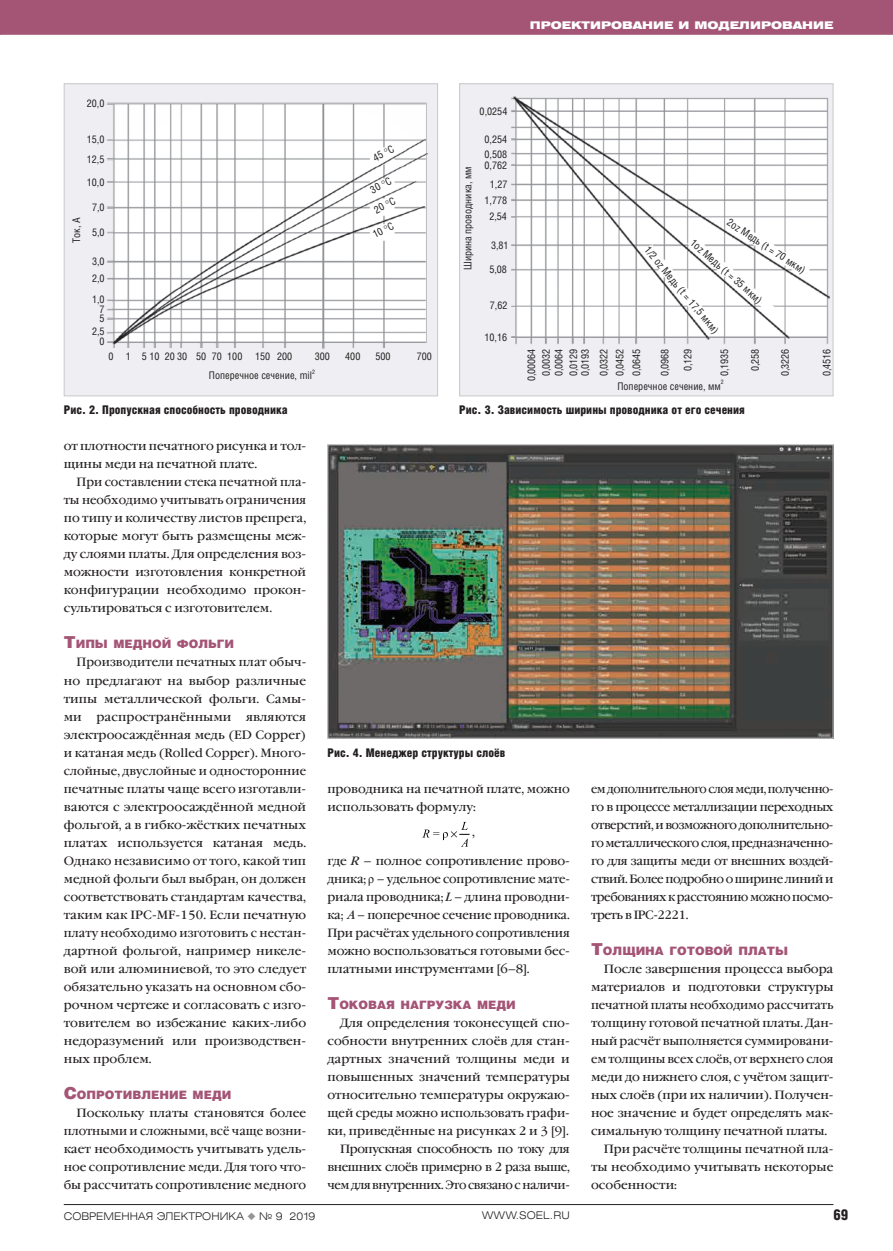
<style>
.page{position:relative;width:893px;height:1251px;background:#fff}
.page>*{position:absolute;margin:0;border:0;box-sizing:border-box;transform-origin:0 0}
.t1{font:15px "Helios Cond Black C";color:#231f20}
.t2{font:12px/18px "Garamond Book C";letter-spacing:-.01em;color:#231f20}
.t3{font:12px/18px "Garamond Book C";letter-spacing:-.01em;color:#231f20;text-align:justify;scale:.96 1}
.t4{font:12px/18px "Garamond Book C";letter-spacing:-.01em;color:#231f20;text-align:justify;scale:.93 1}
.t5{font:12px "Helios Cond Black C";color:#231f20}
.t6{font:12px "Garamond Book C";letter-spacing:-.01em;color:#231f20;scale:.95 1}
.t7{font:11.55px "Helios Black C";color:#a45475}
.t8{font:10.5px/14.7px "Helios Cond C";color:#231f20}
.t9{font:10.5px "Helios Ext Light C";color:#231f20}
.t10{font:10.5px "Helios Ext Black C";color:#fff}
.t11{font:6.15px "Helios Cond C";color:#231f20}
.s1{font-size:16.5px}
.s2{font-style:italic}
.s3{color:#939598}
</style>
<div class="page">
<div style="left:0;top:0;width:893px;height:35px;background:#a45475"></div>
<hr style="left:64px;top:1203px;width:769px;height:1px;background:#231f20">
<svg style="left:422px;top:822px;width:47px;height:24px"></svg>
<div style="left:64px;top:84px;width:374px;height:312px;background:#efeff3"></div>
<img style="left:107px;top:102px;width:321px;height:247px">
<div style="left:64px;top:83px;width:374px;height:313px;border:1px solid #c7c8ca"></div>
<img style="left:462px;top:85px;width:369px;height:309px">
<div style="left:459px;top:83px;width:374px;height:313px;border:1px solid #c7c8ca"></div>
<svg style="left:644px;top:217px;width:163px;height:117px"></svg>
<img style="left:329px;top:446px;width:502px;height:290px">
<div style="left:327px;top:444px;width:506px;height:294px;border:1px solid #c7c8ca"></div>
<svg style="left:381px;top:180px;width:4px;height:4px"></svg>
<svg style="left:385px;top:200px;width:4px;height:4px"></svg>
<svg style="left:372px;top:144px;width:23px;height:17px"></svg>
<svg style="left:372px;top:221px;width:23px;height:17px"></svg>
<p class="t8" style="left:87px;top:96px;width:19px">20,0</p>
<p class="t8" style="left:87px;top:130px;width:19px;line-height:19.5px">15,0<br>12,5</p>
<p class="t8" style="left:87px;top:174px;width:19px">10,0</p>
<p class="t8" style="left:92px;top:199px;width:14px">7,0</p>
<p class="t8" style="left:92px;top:224px;width:14px">5,0</p>
<p class="t8" style="left:92px;top:253px;width:14px;line-height:16.8px">3,0<br>2,0</p>
<p class="t8" style="left:99px;top:294px;width:7px;line-height:9.8px;text-align:justify;text-indent:-7px">1,0<br>7<br>5</p>
<p class="t8" style="left:92px;top:323px;width:14px">2,5</p>
<p class="t8" style="left:69px;top:243px;width:27px;rotate:-90deg">Ток, А</p>
<p class="t8" style="left:99px;top:334px;width:7px">0</p>
<p class="t8" style="left:361px;top:184px;width:30px;line-height:19.5px;text-align:center;rotate:-27deg">30 C<br>20 C</p>
<p class="t8" style="left:109px;top:348px;width:185px">0 1 5 10 20 30 50 70 100 150 200</p>
<p class="t8" style="left:315px;top:348px;width:17px">300</p>
<p class="t8" style="left:345px;top:348px;width:17px">400</p>
<p class="t8" style="left:375px;top:348px;width:17px">500</p>
<p class="t8" style="left:417px;top:348px;width:17px">700</p>
<p class="t8" style="left:209px;top:368px;width:105px">Поперечное сечение, mil</p>
<p class="t11" style="left:312px;top:368px;width:4px">2</p>
<p class="t5" style="left:64px;top:403px;width:226px">Рис. 2. Пропускная способность проводника</p>
<p class="t10" style="left:530px;top:19px;width:305px">Проектирование и моделирование</p>
<p class="t8" style="left:480px;top:104px;width:29px">0,0254</p>
<p class="t8" style="left:484px;top:132px;width:24px">0,254<br>0,508</p>
<p class="t8" style="left:484px;top:155px;width:24px;line-height:19.4px;text-align:center">0,762<br>1,27</p>
<p class="t8" style="left:484px;top:192px;width:24px;line-height:16.5px;text-align:center">1,778<br>2,54</p>
<p class="t8" style="left:491px;top:238px;width:19px">3,81</p>
<p class="t8" style="left:489px;top:262px;width:19px">5,08</p>
<p class="t8" style="left:490px;top:298px;width:19px">7,62</p>
<p class="t8" style="left:485px;top:329px;width:24px">10,16</p>
<p class="t8" style="left:460px;top:270px;width:105px;rotate:-90deg">Ширина проводника, мм</p>
<p class="t8" style="left:732px;top:215px;width:93px;rotate:33deg">2oz Медь (t = 70 мкм)</p>
<p class="t8" style="left:697px;top:235px;width:93px;rotate:41deg">1oz Медь (t = 35 мкм)</p>
<p class="t8" style="left:652px;top:243px;width:111px;rotate:50deg">1/2 oz Медь (t = 17,5 мкм)</p>
<p class="t8" style="left:539px;top:376px;width:29px;rotate:-90deg">0,0032</p>
<p class="t8" style="left:777px;top:376px;width:29px;rotate:-90deg">0,3226</p>
<p class="t8" style="left:819px;top:376px;width:29px;rotate:-90deg">0,4516</p>
<p class="t8" style="left:524px;top:381px;width:34px;rotate:-90deg">0,00064</p>
<p class="t8" style="left:551px;top:376px;width:29px;rotate:-90deg">0,0064<br>0,0129</p>
<p class="t8" style="left:576px;top:376px;width:29px;line-height:18.5px;rotate:-90deg">0,0193<br>0,0322</p>
<p class="t8" style="left:611px;top:376px;width:29px;line-height:16.8px;rotate:-90deg">0,0452<br>0,0645</p>
<p class="t8" style="left:653px;top:376px;width:29px;line-height:23px;text-align:center;rotate:-90deg">0,0968<br>0,129</p>
<p class="t8" style="left:717px;top:376px;width:29px;rotate:-90deg">0,1935</p>
<p class="t8" style="left:747px;top:371px;width:24px;rotate:-90deg">0,258</p>
<p class="t8" style="left:617px;top:378px;width:105px">Поперечное сечение, мм</p>
<p class="t11" style="left:721px;top:378px;width:4px">2</p>
<p class="t5" style="left:459px;top:403px;width:287px">Рис. 3. Зависимость ширины проводника от его сечения</p>
<p class="t2" style="left:64px;top:437px;width:244px">от плотности печатного рисунка и тол&shy;щины меди на печатной плате.</p>
<p class="t3" style="left:64px;top:473px;width:254px;text-indent:13px">При составлении стека печатной пла&shy;ты необходимо учитывать ограничения по типу и количеству листов препрега, которые могут быть размещены меж&shy;ду слоями платы. Для определения воз&shy;можности изготовления конкретной конфигурации необходимо прокон&shy;сультироваться с изготовителем.</p>
<p class="t7" style="left:64px;top:637px;width:172px"><span class="s1">Т</span>ипы медной фольги</p>
<p class="t3" style="left:64px;top:653px;width:254px;text-indent:13px">Производители печатных плат обыч&shy;но предлагают на выбор различные типы металлической фольги. Самы&shy;ми распространёнными являются электроосаждённая медь (ED Copper) и катаная медь (Rolled Copper). Много&shy;слойные, двуслойные и односторонние печатные платы чаще всего изготавли&shy;ваются с электроосаждённой медной фольгой, а в гибко-жёстких печатных платах используется катаная медь.<br>Однако независимо от того, какой тип медной фольги был выбран, он должен соответствовать стандартам качества, таким как IPC-MF-150. Если печатную плату необходимо изготовить с нестан&shy;дартной фольгой, например никеле&shy;вой или алюминиевой, то это следует обязательно указать на основном сбо&shy;рочном чертеже и согласовать с изго&shy;товителем во избежание каких-либо недоразумений или производствен&shy;ных проблем.</p>
<p class="t7" style="left:64px;top:1087px;width:169px"><span class="s1">С</span>опротивление меди</p>
<p class="t2" style="left:64px;top:1103px;width:244px;text-align:justify;text-indent:13px">Поскольку платы становятся более плотными и сложными, всё чаще возни&shy;кает необходимость учитывать удель&shy;ное сопротивление меди. Для того что&shy;бы рассчитать сопротивление медного</p>
<p class="t5" style="left:327px;top:745px;width:179px">Рис. 4. Менеджер структуры слоёв</p>
<p class="t2" style="left:327px;top:779px;width:244px">проводника на печатной плате, можно использовать формулу:</p>
<p class="t2" style="left:472px;top:823px;width:4px">,</p>
<p class="t2" style="left:327px;top:851px;width:244px;text-align:justify">где <span class="s2">R</span> – полное сопротивление прово&shy;дника; – удельное сопротивление мате&shy;риала проводника; <span class="s2">L</span> – длина проводни&shy;ка; <span class="s2">A</span> – поперечное сечение проводника.<br>При расчётах удельного сопротивления можно воспользоваться готовыми бес&shy;платными инструментами [6–8].</p>
<p class="t7" style="left:327px;top:997px;width:190px"><span class="s1">Т</span>оковая нагрузка меди</p>
<p class="t2" style="left:327px;top:1013px;width:244px;text-align:right">Для определения токонесущей спо&shy;собности внутренних слоёв для стан&shy;дартных значений толщины меди и повышенных значений температуры относительно температуры окружаю&shy;щей среды можно использовать графи&shy;ки, приведённые на рисунках 2 и 3 [9].<br>Пропускная способность по току для внешних слоёв примерно в 2 раза выше, чем для внутренних. Это связано с наличи-</p>
<p class="t4" style="left:591px;top:779px;width:262px">ем дополнительного слоя меди, полученно&shy;го в процессе металлизации переходных отверстий, и возможного дополнительно&shy;го металлического слоя, предназначенно&shy;го для защиты меди от внешних воздей&shy;ствий. Более подробно о ширине линий и требованиях к расстоянию можно посмо&shy;треть в IPC-2221.</p>
<p class="t7" style="left:591px;top:943px;width:198px"><span class="s1">Т</span>олщина готовой платы</p>
<p class="t2" style="left:604px;top:959px;width:231px">После завершения процесса выбора</p>
<p class="t2" style="left:591px;top:977px;width:244px">материалов и подготовки структуры</p>
<p class="t3" style="left:591px;top:995px;width:254px">печатной платы необходимо рассчитать</p>
<p class="t2" style="left:591px;top:1013px;width:244px">толщину готовой печатной платы. Дан-</p>
<p class="t2" style="left:591px;top:1031px;width:244px">ный расчёт выполняется суммировани-</p>
<p class="t6" style="left:591px;top:1051px;width:257px">ем толщины всех слоёв, от верхнего слоя</p>
<p class="t2" style="left:591px;top:1067px;width:244px">меди до нижнего слоя, с учётом защит-</p>
<p class="t2" style="left:591px;top:1085px;width:244px">ных слоёв (при их наличии). Получен-</p>
<p class="t2" style="left:591px;top:1103px;width:244px">ное значение и будет определять мак-</p>
<p class="t2" style="left:591px;top:1121px;width:238px">симальную толщину печатной платы.</p>
<p class="t2" style="left:604px;top:1139px;width:231px">При расчёте толщины печатной пла-</p>
<p class="t2" style="left:591px;top:1157px;width:244px">ты необходимо учитывать некоторые</p>
<p class="t2" style="left:591px;top:1175px;width:87px">особенности:</p>
<p class="t9" style="left:64px;top:1208px;width:253px">СОВРЕМЕННАЯ ЭЛЕКТРОНИКА <span class="s3">◆</span> № 9 2019</p>
<p class="t9" style="left:482px;top:1208px;width:89px">WWW.SOEL.RU</p>
<p class="t1" style="left:833px;top:1205px;width:17px">69</p>
</div>
